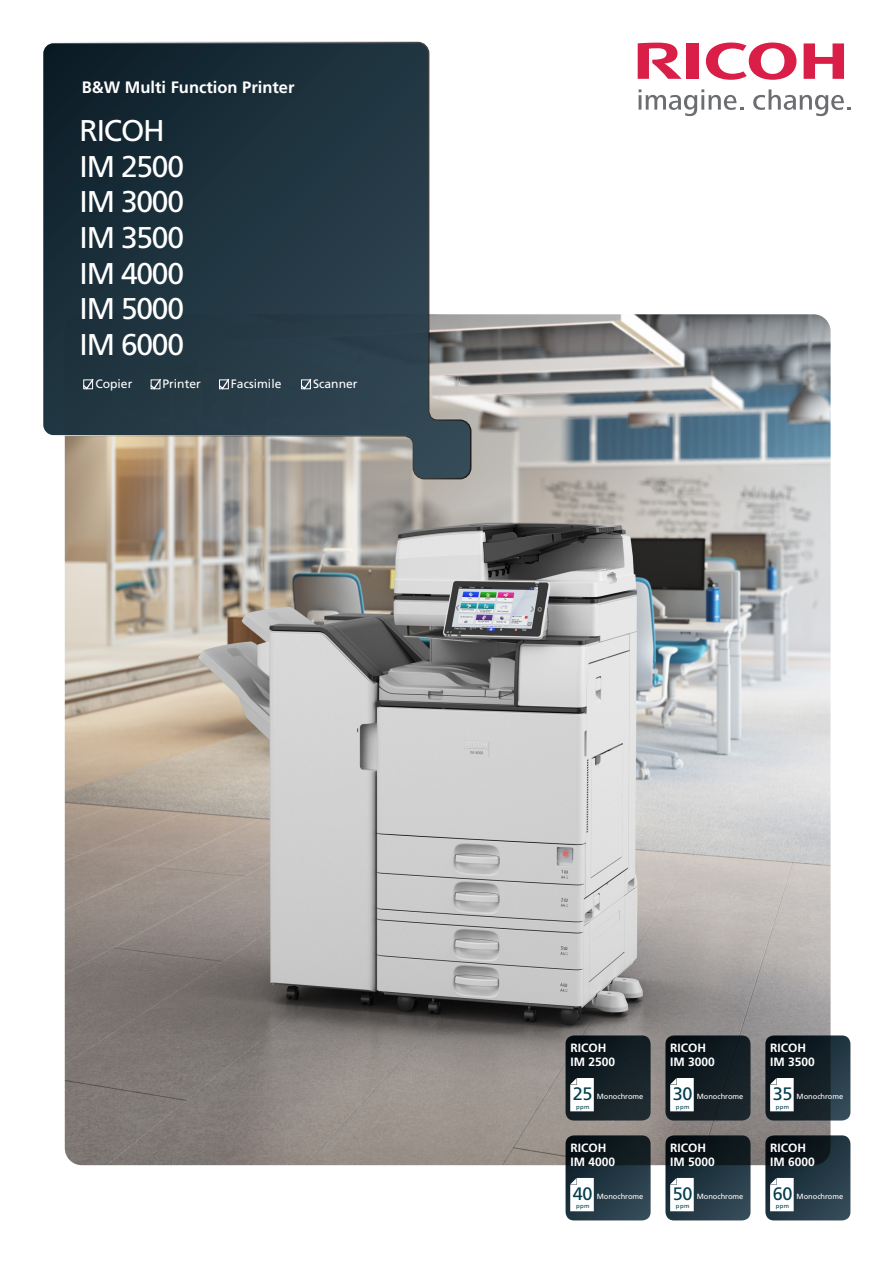
<style>
.page{position:relative;width:893px;height:1263px;background:#fff}
.page>*{position:absolute;margin:0;border:0;box-sizing:border-box;transform-origin:0 0}
.t1{font:30px/35.5px "Frutiger LT Pro";letter-spacing:-.04em;color:#fff}
.t2{font:18px "Frutiger LT Pro";letter-spacing:-.02em;color:#013d4d}
.t3{font:700 16.5px "Frutiger LT Pro";color:#fff}
.t4{font:12.15px "Frutiger LT Pro";color:#fff}
.t5{font:700 12px "Frutiger LT Pro";color:#fff}
.t6{font:7.5px "Frutiger LT Pro";letter-spacing:-.005em;color:#fff}
.t7{font:6px "Frutiger LT Pro";letter-spacing:.06em;color:#013d4d}
</style>
<div class="page">
<img style="left:65px;top:314px;width:766px;height:851px">
<svg style="left:765px;top:1135px;width:85px;height:85px;background:#1e2f39"></svg>
<svg style="left:765px;top:1035px;width:85px;height:85px;background:#17252d"></svg>
<svg style="left:665px;top:1135px;width:85px;height:85px;background:#1c2c35"></svg>
<div style="left:665px;top:1035px;width:85px;height:85px;background:linear-gradient(to right,#0b1419,#18232a);border-radius:9px"></div>
<svg style="left:566px;top:1135px;width:85px;height:85px;background:#1d2e36"></svg>
<div style="left:566px;top:1035px;width:85px;height:85px;background:linear-gradient(to right,#0b151b,#1b272d);border-radius:9px"></div>
<svg style="left:770px;top:1178px;width:24px;height:33px"></svg>
<svg style="left:770px;top:1078px;width:24px;height:33px"></svg>
<svg style="left:670px;top:1178px;width:24px;height:33px"></svg>
<svg style="left:670px;top:1078px;width:24px;height:33px"></svg>
<svg style="left:570px;top:1178px;width:24px;height:33px"></svg>
<svg style="left:570px;top:1078px;width:24px;height:33px"></svg>
<svg style="left:706px;top:43px;width:90px;height:37px"></svg>
<svg style="left:804px;top:43px;width:40px;height:36px"></svg>
<div style="left:687px;top:43px;width:12px;height:36px;background:#d91e47"></div>
<svg style="left:638px;top:43px;width:43px;height:36px"></svg>
<svg style="left:639px;top:89px;width:104px;height:28px"></svg>
<svg style="left:753px;top:89px;width:97px;height:28px"></svg>
<svg style="left:43px;top:41px;width:429px;height:439px;background:#3f4f57"></svg>
<svg style="left:218px;top:378px;width:12px;height:13px"></svg>
<div style="left:219px;top:380px;width:10px;height:9px;border:1px solid #fff"></div>
<svg style="left:149px;top:378px;width:13px;height:13px"></svg>
<div style="left:151px;top:380px;width:9px;height:9px;border:1px solid #fff"></div>
<svg style="left:82px;top:378px;width:13px;height:13px"></svg>
<div style="left:83px;top:380px;width:10px;height:9px;border:1px solid #fff"></div>
<svg style="left:300px;top:378px;width:12px;height:13px"></svg>
<div style="left:301px;top:380px;width:10px;height:9px;border:1px solid #fff"></div>
<p class="t3" style="left:82px;top:77px;width:214px">B&amp;W Multi Function Printer</p>
<p class="t1" style="left:80px;top:113px;width:87px">RICOH</p>
<p class="t1" style="left:80px;top:149px;width:106px">IM 2500<br>IM 3000</p>
<p class="t1" style="left:80px;top:220px;width:106px">IM 3500</p>
<p class="t1" style="left:80px;top:255px;width:106px">IM 4000</p>
<p class="t1" style="left:80px;top:291px;width:106px">IM 5000</p>
<p class="t1" style="left:80px;top:327px;width:106px">IM 6000</p>
<p class="t4" style="left:95px;top:377px;width:39px">Copier</p>
<p class="t4" style="left:162px;top:377px;width:40px">Printer</p>
<p class="t4" style="left:231px;top:377px;width:52px">Facsimile</p>
<p class="t4" style="left:313px;top:377px;width:46px">Scanner</p>
<p class="t5" style="left:570px;top:1041px;width:37px">RICOH</p>
<p class="t5" style="left:570px;top:1054px;width:46px">IM 2500</p>
<p class="t5" style="left:670px;top:1041px;width:37px">RICOH</p>
<p class="t5" style="left:670px;top:1054px;width:46px">IM 3000</p>
<p class="t5" style="left:770px;top:1041px;width:37px">RICOH</p>
<p class="t5" style="left:770px;top:1054px;width:46px">IM 3500</p>
<p class="t2" style="left:573px;top:1083px;width:21px">25</p>
<p class="t6" style="left:597px;top:1092px;width:48px">Monochrome</p>
<p class="t2" style="left:673px;top:1083px;width:21px">30</p>
<p class="t6" style="left:697px;top:1092px;width:48px">Monochrome</p>
<p class="t2" style="left:773px;top:1083px;width:21px">35</p>
<p class="t6" style="left:797px;top:1092px;width:48px">Monochrome</p>
<p class="t7" style="left:576px;top:1103px;width:15px">ppm</p>
<p class="t7" style="left:676px;top:1103px;width:15px">ppm</p>
<p class="t7" style="left:776px;top:1103px;width:15px">ppm</p>
<p class="t5" style="left:570px;top:1141px;width:37px">RICOH</p>
<p class="t5" style="left:570px;top:1154px;width:46px">IM 4000</p>
<p class="t5" style="left:670px;top:1141px;width:37px">RICOH</p>
<p class="t5" style="left:670px;top:1154px;width:46px">IM 5000</p>
<p class="t5" style="left:770px;top:1141px;width:37px">RICOH</p>
<p class="t5" style="left:770px;top:1154px;width:46px">IM 6000</p>
<p class="t2" style="left:573px;top:1183px;width:21px">40</p>
<p class="t6" style="left:597px;top:1192px;width:48px">Monochrome</p>
<p class="t2" style="left:673px;top:1183px;width:21px">50</p>
<p class="t6" style="left:697px;top:1192px;width:48px">Monochrome</p>
<p class="t2" style="left:773px;top:1183px;width:21px">60</p>
<p class="t6" style="left:797px;top:1192px;width:48px">Monochrome</p>
<p class="t7" style="left:576px;top:1203px;width:15px">ppm</p>
<p class="t7" style="left:676px;top:1203px;width:15px">ppm</p>
<p class="t7" style="left:776px;top:1203px;width:15px">ppm</p>
</div>
